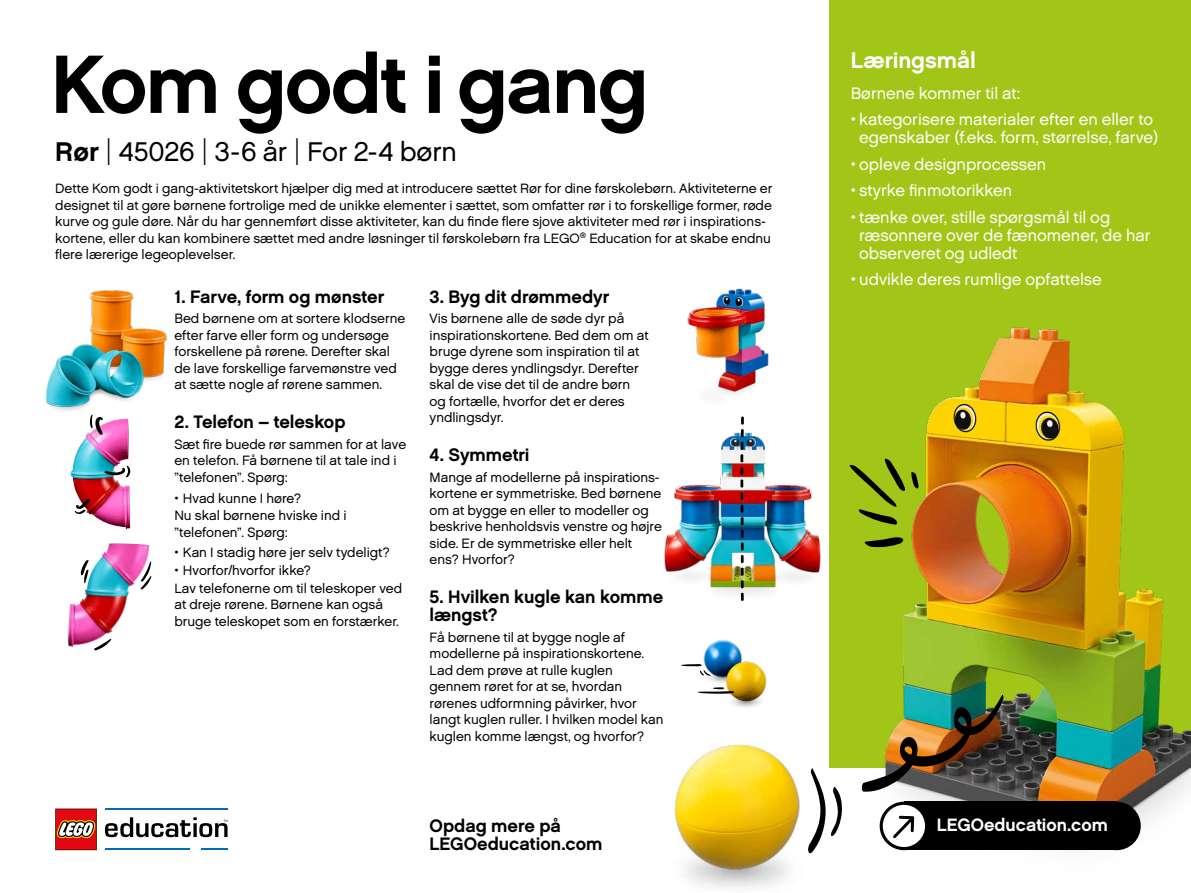
<style>
.page{position:relative;width:1191px;height:893px;background:#fff}
.page>*{position:absolute;margin:0;border:0;box-sizing:border-box;transform-origin:0 0}
.t1{font:700 82.5px "LEGO Chalet 60";letter-spacing:-.02em;color:#000}
.t2{font:27px "LEGO Chalet 60";letter-spacing:-.005em;color:#000}
.t3{font:700 22.5px "LEGO Chalet 60";letter-spacing:-.005em;color:#fff}
.t4{font:700 18px/18px "LEGO Chalet 60";color:#000}
.t5{font:700 17.85px "LEGO Chalet 60";color:#fff}
.t6{font:16.5px/18px "LEGO Chalet 60";color:#fff;text-align:center}
.t7{font:13.5px/16.5px "LEGO Chalet 60";color:#000}
.s1{font-weight:700}
.s2{font-weight:300;font-size:36px}
</style>
<div class="page">
<div style="left:829px;top:0;width:362px;height:767px;background:#a2c617"></div>
<img style="left:842px;top:327px;width:349px;height:524px">
<img style="left:674px;top:744px;width:126px;height:143px">
<svg style="left:847px;top:457px;width:72px;height:68px"></svg>
<svg style="left:862px;top:536px;width:41px;height:12px"></svg>
<img style="left:861px;top:693px;width:142px;height:100px">
<svg style="left:808px;top:767px;width:34px;height:87px"></svg>
<img style="left:664px;top:432px;width:157px;height:162px">
<svg style="left:740px;top:416px;width:4px;height:185px"></svg>
<img style="left:703px;top:639px;width:64px;height:68px">
<svg style="left:698px;top:687px;width:36px;height:7px"></svg>
<svg style="left:681px;top:664px;width:30px;height:12px"></svg>
<img style="left:68px;top:543px;width:64px;height:105px">
<svg style="left:140px;top:561px;width:11px;height:29px"></svg>
<svg style="left:80px;top:560px;width:9px;height:23px"></svg>
<svg style="left:93px;top:639px;width:19px;height:12px"></svg>
<img style="left:70px;top:419px;width:60px;height:110px">
<svg style="left:89px;top:419px;width:14px;height:16px"></svg>
<svg style="left:75px;top:498px;width:16px;height:16px"></svg>
<svg style="left:103px;top:466px;width:28px;height:11px"></svg>
<img style="left:89px;top:290px;width:78px;height:91px">
<img style="left:45px;top:307px;width:101px;height:112px">
<img style="left:687px;top:288px;width:82px;height:106px">
<svg style="left:879px;top:802px;width:49px;height:48px"></svg>
<div style="left:1092px;top:802px;width:48px;height:48px;background:#000;border-radius:50%"></div>
<div style="left:904px;top:802px;width:212px;height:48px;background:#000"></div>
<div style="left:882px;top:805px;width:43px;height:42px;background:#fff;border-radius:50%"></div>
<svg style="left:893px;top:815px;width:22px;height:24px"></svg>
<hr style="left:105px;top:809px;width:122px;height:1px;background:#006db7">
<hr style="left:105px;top:848px;width:85px;height:2px;background:#006db7">
<hr style="left:201px;top:848px;width:26px;height:2px;background:#006db7">
<svg style="left:105px;top:817px;width:122px;height:20px"></svg>
<svg style="left:55px;top:809px;width:42px;height:41px;background:#c53f38"></svg>
<h1 class="t1" style="left:51px;top:32px;width:598px">Kom godt i gang</h1>
<h2 class="t2" style="left:55px;top:135px;width:403px"><span class="s1">Rør</span> <span class="s2">|</span> 45026 <span class="s2">|</span> 3-6 år <span class="s2">|</span> For 2-4 børn</h2>
<p class="t7" style="left:55px;top:180px;width:718px">Dette Kom godt i gang-aktivitetskort hjælper dig med at introducere sættet Rør for dine førskolebørn. Aktiviteterne er designet til at gøre børnene fortrolige med de unikke elementer i sættet, som omfatter rør i to forskellige former, røde kurve og gule døre. Når du har gennemført disse aktiviteter, kan du finde flere sjove aktiviteter med rør i inspirations&shy;kortene, eller du kan kombinere sættet med andre løsninger til førskolebørn fra LEGO<sup>®</sup> Education for at skabe endnu flere lærerige legeoplevelser.</p>
<h3 class="t4" style="left:174px;top:287px;width:211px">1. Farve, form og mønster</h3>
<p class="t7" style="left:174px;top:310px;width:233px">Bed børnene om at sortere klodserne efter farve eller form og undersøge forskellene på rørene. Derefter skal de lave forskellige farvemønstre ved at sætte nogle af rørene sammen.</p>
<h3 class="t4" style="left:174px;top:413px;width:173px">2. Telefon – teleskop</h3>
<p class="t7" style="left:174px;top:436px;width:233px">Sæt fire buede rør sammen for at lave en telefon. Få børnene til at tale ind i ”telefonen”. Spørg:</p>
<p class="t7" style="left:174px;top:489px;width:174px;line-height:17.1px">• Hvad kunne I høre?<br>Nu skal børnene hviske ind i ”telefonen”. Spørg:</p>
<p class="t7" style="left:174px;top:544px;width:217px">• Kan I stadig høre jer selv tydeligt?</p>
<p class="t7" style="left:174px;top:562px;width:229px">• Hvorfor/hvorfor ikke?<br>Lav telefonerne om til teleskoper ved at dreje rørene. Børnene kan også bruge teleskopet som en forstærker.</p>
<h3 class="t4" style="left:429px;top:287px;width:181px">3. Byg dit drømmedyr</h3>
<p class="t7" style="left:429px;top:310px;width:221px">Vis børnene alle de søde dyr på inspirationskortene. Bed dem om at bruge dyrene som inspiration til at bygge deres yndlingsdyr. Derefter skal de vise det til de andre børn og fortælle, hvorfor det er deres yndlingsdyr.</p>
<h3 class="t4" style="left:429px;top:446px;width:101px">4. Symmetri</h3>
<p class="t7" style="left:429px;top:469px;width:234px">Mange af modellerne på inspirations&shy;kortene er symmetriske. Bed børnene om at bygge en eller to modeller og beskrive henholdsvis venstre og højre side. Er de symmetriske eller helt ens? Hvorfor?</p>
<h3 class="t4" style="left:429px;top:588px;width:235px">5. Hvilken kugle kan komme længst?</h3>
<p class="t7" style="left:429px;top:629px;width:235px">Få børnene til at bygge nogle af modellerne på inspirationskortene.<br>Lad dem prøve at rulle kuglen gennem røret for at se, hvordan rørenes udformning påvirker, hvor langt kuglen ruller. I hvilken model kan kuglen komme længst, og hvorfor?</p>
<h3 class="t4" style="left:429px;top:817px;width:174px">Opdag mere på<br>LEGOeducation.com</h3>
<h3 class="t3" style="left:850px;top:46px;width:127px">Læringsmål</h3>
<p class="t6" style="left:850px;top:84px;width:171px">Børnene kommer til at:</p>
<p class="t6" style="left:850px;top:110px;width:309px">• kategorisere materialer efter en eller to egenskaber (f.eks. form, størrelse, farve)</p>
<p class="t6" style="left:850px;top:155px;width:197px">• opleve designprocessen</p>
<p class="t6" style="left:850px;top:181px;width:163px">• styrke finmotorikken</p>
<p class="t6" style="left:859px;top:208px;width:293px;text-align:left;text-indent:-8px">• tænke over, stille spørgsmål til og ræsonnere over de fænomener, de har observeret og udledt</p>
<p class="t6" style="left:850px;top:270px;width:253px">• udvikle deres rumlige opfattelse</p>
<h3 class="t5" style="left:937px;top:814px;width:172px">LEGOeducation.com</h3>
</div>
